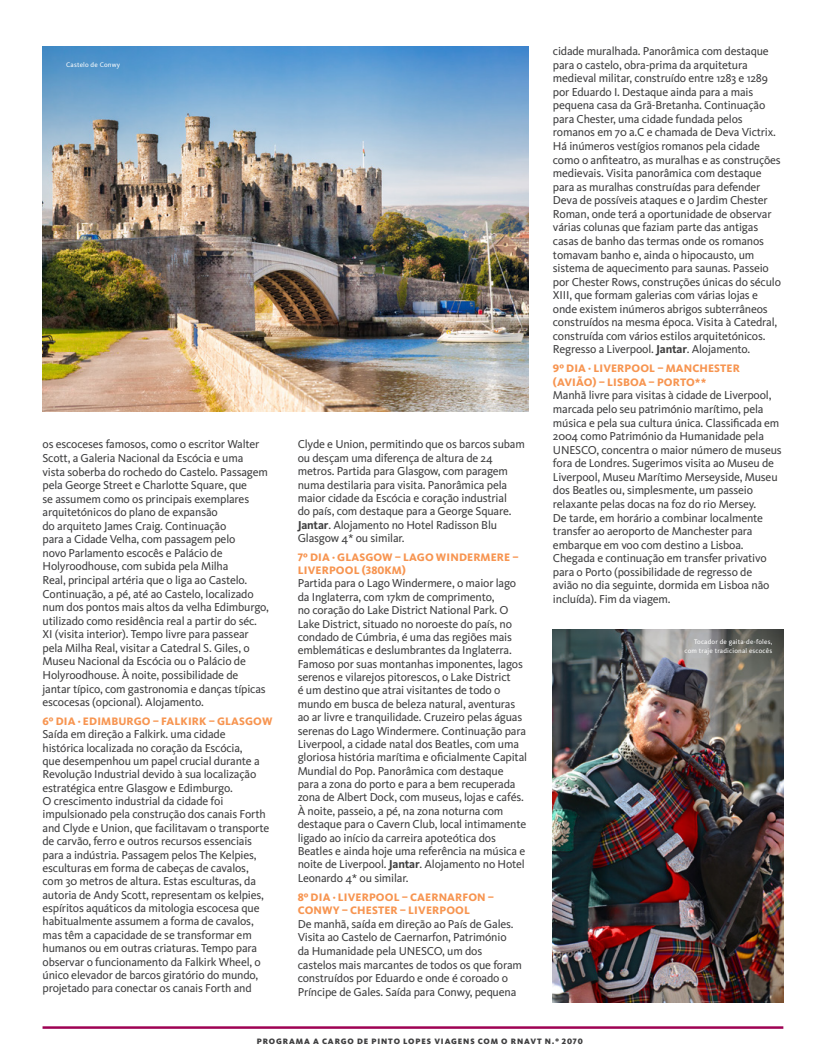
<style>
.page{position:relative;width:833px;height:1063px;background:#fff}
.page>*{position:absolute;margin:0;border:0;box-sizing:border-box;transform-origin:0 0}
.Programa_Texto{font:11.88px/13.4px "Kievit OT";letter-spacing:-.015em;color:#3e3e3f}
.Programa_Dias{font:800 11.25px/13.4px "Kievit OT";letter-spacing:.01em;color:#f79551}
.t1{font:900 8.12px "Kievit OT";letter-spacing:.11em;color:#3e3e3f}
.Legenda{font:6.88px "Kievit OT";letter-spacing:.025em;color:#fff}
.s1{font-weight:700}
</style>
<div class="page">
<hr style="left:43px;top:1026px;width:740px;height:3px;background:#9e0153">
<img style="left:43px;top:46px;width:485px;height:365px">
<img style="left:553px;top:629px;width:230px;height:373px">
<p class="Legenda" style="left:66px;top:60px;width:55px">Castelo de Conwy</p>
<p class="Programa_Texto" style="left:43px;top:437px;width:228px">os escoceses famosos, como o escritor Walter Scott, a Galeria Nacional da Escócia e uma vista soberba do rochedo do Castelo. Passagem pela George Street e Charlotte Square, que<br>se assumem como os principais exemplares arquitetónicos do plano de expansão<br>do arquiteto James Craig. Continuação<br>para a Cidade Velha, com passagem pelo<br>novo Parlamento escocês e Palácio de Holyroodhouse, com subida pela Milha<br>Real, principal artéria que o liga ao Castelo.<br>Continuação, a pé, até ao Castelo, localizado num dos pontos mais altos da velha Edimburgo, utilizado como residência real a partir do séc.<br>XI (visita interior). Tempo livre para passear pela Milha Real, visitar a Catedral S. Giles, o Museu Nacional da Escócia ou o Palácio de Holyroodhouse. À noite, possibilidade de jantar típico, com gastronomia e danças típicas escocesas (opcional). Alojamento.</p>
<p class="Programa_Dias" style="left:43px;top:714px;width:231px">6º DIA · EDIMBURGO – FALKIRK – GLASGOW</p>
<p class="Programa_Texto" style="left:43px;top:727px;width:228px">Saída em direção a Falkirk. uma cidade histórica localizada no coração da Escócia,<br>que desempenhou um papel crucial durante a Revolução Industrial devido à sua localização estratégica entre Glasgow e Edimburgo.<br>O crescimento industrial da cidade foi impulsionado pela construção dos canais Forth and Clyde e Union, que facilitavam o transporte de carvão, ferro e outros recursos essenciais para a indústria. Passagem pelos The Kelpies, esculturas em forma de cabeças de cavalos, com 30 metros de altura. Estas esculturas, da autoria de Andy Scott, representam os kelpies, espíritos aquáticos da mitologia escocesa que habitualmente assumem a forma de cavalos, mas têm a capacidade de se transformar em humanos ou em outras criaturas. Tempo para observar o funcionamento da Falkirk Wheel, o único elevador de barcos giratório do mundo, projetado para conectar os canais Forth and</p>
<p class="Programa_Texto" style="left:298px;top:438px;width:229px">Clyde e Union, permitindo que os barcos subam ou desçam uma diferença de altura de 24 metros. Partida para Glasgow, com paragem numa destilaria para visita. Panorâmica pela maior cidade da Escócia e coração industrial<br>do país, com destaque para a George Square.<br><span class="s1">Jantar</span>. Alojamento no Hotel Radisson Blu Glasgow 4* ou similar.</p>
<p class="Programa_Dias" style="left:298px;top:550px;width:222px">7º DIA · GLASGOW – LAGO WINDERMERE –<br>LIVERPOOL (380KM)</p>
<p class="Programa_Texto" style="left:298px;top:577px;width:231px">Partida para o Lago Windermere, o maior lago da Inglaterra, com 17km de comprimento,<br>no coração do Lake District National Park. O Lake District, situado no noroeste do país, no condado de Cúmbria, é uma das regiões mais emblemáticas e deslumbrantes da Inglaterra.<br>Famoso por suas montanhas imponentes, lagos serenos e vilarejos pitorescos, o Lake District<br>é um destino que atrai visitantes de todo o mundo em busca de beleza natural, aventuras ao ar livre e tranquilidade. Cruzeiro pelas águas serenas do Lago Windermere. Continuação para Liverpool, a cidade natal dos Beatles, com uma gloriosa história marítima e oficialmente Capital Mundial do Pop. Panorâmica com destaque para a zona do porto e para a bem recuperada zona de Albert Dock, com museus, lojas e cafés.<br>À noite, passeio, a pé, na zona noturna com destaque para o Cavern Club, local intimamente ligado ao início da carreira apoteótica dos Beatles e ainda hoje uma referência na música e noite de Liverpool. <span class="s1">Jantar</span>. Alojamento no Hotel Leonardo 4* ou similar.</p>
<p class="Programa_Dias" style="left:298px;top:890px;width:198px">8º DIA · LIVERPOOL – CAERNARFON –<br>CONWY – CHESTER – LIVERPOOL</p>
<p class="Programa_Texto" style="left:298px;top:917px;width:226px">De manhã, saída em direção ao País de Gales.<br>Visita ao Castelo de Caernarfon, Património<br>da Humanidade pela UNESCO, um dos castelos mais marcantes de todos os que foram construídos por Eduardo e onde é coroado o Príncipe de Gales. Saída para Conwy, pequena</p>
<p class="Programa_Texto" style="left:553px;top:44px;width:229px">cidade muralhada. Panorâmica com destaque para o castelo, obra-prima da arquitetura medieval militar, construído entre 1283 e 1289 por Eduardo I. Destaque ainda para a mais pequena casa da Grã-Bretanha. Continuação para Chester, uma cidade fundada pelos romanos em 70 a.C e chamada de Deva Victrix.<br>Há inúmeros vestígios romanos pela cidade como o anfiteatro, as muralhas e as construções medievais. Visita panorâmica com destaque para as muralhas construídas para defender Deva de possíveis ataques e o Jardim Chester Roman, onde terá a oportunidade de observar várias colunas que faziam parte das antigas casas de banho das termas onde os romanos tomavam banho e, ainda o hipocausto, um sistema de aquecimento para saunas. Passeio por Chester Rows, construções únicas do século XIII, que formam galerias com várias lojas e onde existem inúmeros abrigos subterrâneos construídos na mesma época. Visita à Catedral, construída com vários estilos arquitetónicos.<br>Regresso a Liverpool. <span class="s1">Jantar</span>. Alojamento.</p>
<p class="Programa_Dias" style="left:553px;top:362px;width:188px">9º DIA · LIVERPOOL – MANCHESTER (AVIÃO) – LISBOA – PORTO**</p>
<p class="Programa_Texto" style="left:553px;top:389px;width:230px">Manhã livre para visitas à cidade de Liverpool, marcada pelo seu património marítimo, pela música e pela sua cultura única. Classificada em 2004 como Património da Humanidade pela UNESCO, concentra o maior número de museus fora de Londres. Sugerimos visita ao Museu de Liverpool, Museu Marítimo Merseyside, Museu dos Beatles ou, simplesmente, um passeio relaxante pelas docas na foz do rio Mersey.<br>De tarde, em horário a combinar localmente transfer ao aeroporto de Manchester para embarque em voo com destino a Lisboa.<br>Chegada e continuação em transfer privativo para o Porto (possibilidade de regresso de<br>avião no dia seguinte, dormida em Lisboa não incluída). Fim da viagem.</p>
<p class="Legenda" style="left:694px;top:638px;width:80px">Tocador de gaita-de-foles,</p>
<p class="Legenda" style="left:684px;top:646px;width:89px">com traje tradicional escocês</p>
<p class="t1" style="left:257px;top:1036px;width:328px">PROGRAMA A CARGO DE PINTO LOPES VIAGENS COM O RNAVT N.º 2070</p>
</div>
